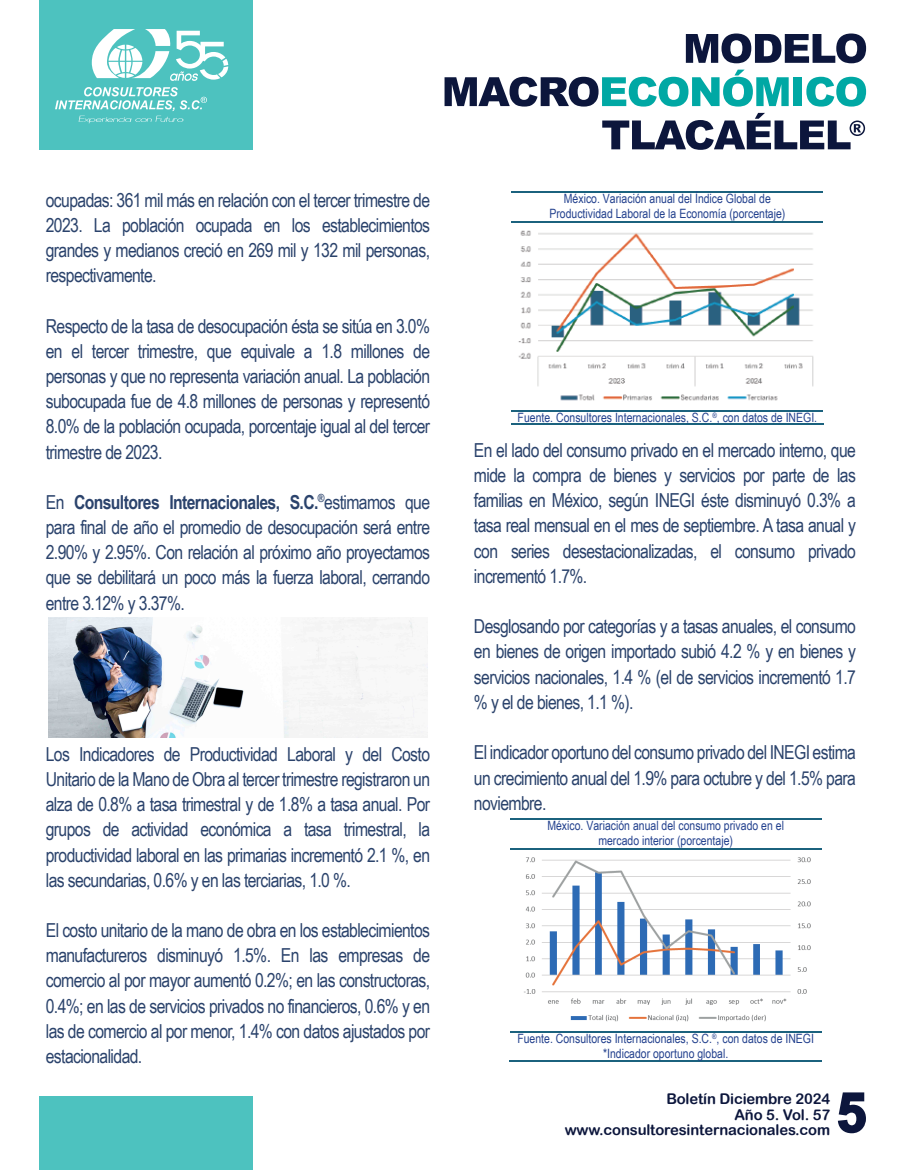
<style>
.page{position:relative;width:904px;height:1170px;background:#fff}
.page>*{position:absolute;margin:0;border:0;box-sizing:border-box;transform-origin:0 0}
.t1{font:700 54px "Arial";color:#0c163c}
.t2{font:19.2px/25.2px "Arial Narrow";letter-spacing:-.03em;color:#2b436c;text-align:justify}
.t3{font:14.8px/15.8px "Arial Rounded MT Bold";letter-spacing:-.01em;color:#0c163c;text-align:right}
.t4{font:12.8px/15.4px "Arial Narrow";color:#23418e;text-align:center}
.s1{font-weight:700}
</style>
<div class="page">
<div style="left:39px;top:0;width:214px;height:150px;background:#4dc2bf"></div>
<svg style="left:837px;top:1092px;width:29px;height:42px"></svg>
<div style="left:39px;top:1096px;width:214px;height:73px;background:#4dc2bf"></div>
<svg style="left:686px;top:33px;width:180px;height:30px"></svg>
<svg style="left:444px;top:70px;width:344px;height:37px"></svg>
<div style="left:793px;top:77px;width:9px;height:29px;background:#00a8a4"></div>
<svg style="left:806px;top:77px;width:60px;height:30px"></svg>
<svg style="left:602px;top:113px;width:263px;height:37px"></svg>
<svg style="left:55px;top:87px;width:152px;height:36px"></svg>
<svg style="left:92px;top:29px;width:136px;height:52px"></svg>
<hr style="left:512px;top:191px;width:311px;height:2px;background:#1b627e">
<hr style="left:512px;top:410px;width:311px;height:1px;background:#1b627e">
<hr style="left:511px;top:423px;width:312px;height:2px;background:#1b627e">
<hr style="left:512px;top:221px;width:311px;height:1px;background:#1b627e">
<hr style="left:510px;top:818px;width:311px;height:1px;background:#1b627e">
<hr style="left:510px;top:1030px;width:311px;height:2px;background:#1b627e">
<hr style="left:509px;top:1060px;width:313px;height:2px;background:#1b627e">
<hr style="left:510px;top:847px;width:311px;height:2px;background:#1b627e">
<img style="left:49px;top:617px;width:378px;height:120px">
<img style="left:518px;top:230px;width:296px;height:171px">
<img style="left:524px;top:857px;width:287px;height:165px">
<p class="t2" style="left:46px;top:186px;width:386px">ocupadas: 361 mil más en relación con el tercer trimestre de 2023. La población ocupada en los establecimientos grandes y medianos creció en 269 mil y 132 mil personas, respectivamente.</p>
<p class="t2" style="left:46px;top:312px;width:386px">Respecto de la tasa de desocupación ésta se sitúa en 3.0% en el tercer trimestre, que equivale a 1.8 millones de personas y que no representa variación anual. La población subocupada fue de 4.8 millones de personas y representó 8.0% de la población ocupada, porcentaje igual al del tercer trimestre de 2023.</p>
<p class="t2" style="left:46px;top:488px;width:386px">En <span class="s1">Consultores Internacionales, S.C.</span><sup>®</sup>estimamos que para final de año el promedio de desocupación será entre 2.90% y 2.95%. Con relación al próximo año proyectamos que se debilitará un poco más la fuerza laboral, cerrando entre 3.12% y 3.37%.</p>
<p class="t2" style="left:46px;top:740px;width:386px">Los Indicadores de Productividad Laboral y del Costo Unitario de la Mano de Obra al tercer trimestre registraron un alza de 0.8% a tasa trimestral y de 1.8% a tasa anual. Por grupos de actividad económica a tasa trimestral, la productividad laboral en las primarias incrementó 2.1 %, en las secundarias, 0.6% y en las terciarias, 1.0 %.</p>
<p class="t2" style="left:46px;top:916px;width:386px">El costo unitario de la mano de obra en los establecimientos manufactureros disminuyó 1.5%. En las empresas de comercio al por mayor aumentó 0.2%; en las constructoras, 0.4%; en las de servicios privados no financieros, 0.6% y en las de comercio al por menor, 1.4% con datos ajustados por estacionalidad.</p>
<p class="t4" style="left:549px;top:190px;width:237px">México. Variación anual del Índice Global de<br>Productividad Laboral de la Economía (porcentaje)</p>
<p class="t4" style="left:517px;top:409px;width:301px">Fuente. Consultores Internacionales, S.C.<sup>®</sup>, con datos de INEGI.</p>
<p class="t2" style="left:474px;top:436px;width:383px">En el lado del consumo privado en el mercado interno, que mide la compra de bienes y servicios por parte de las familias en México, según INEGI éste disminuyó 0.3% a tasa real mensual en el mes de septiembre. A tasa anual y con series desestacionalizadas, el consumo privado incrementó 1.7%.</p>
<p class="t2" style="left:474px;top:613px;width:383px">Desglosando por categorías y a tasas anuales, el consumo en bienes de origen importado subió 4.2 % y en bienes y servicios nacionales, 1.4 % (el de servicios incrementó 1.7 % y el de bienes, 1.1 %).</p>
<p class="t2" style="left:474px;top:739px;width:383px">El indicador oportuno del consumo privado del INEGI estima un crecimiento anual del 1.9% para octubre y del 1.5% para noviembre.</p>
<p class="t4" style="left:547px;top:817px;width:238px">México. Variación anual del consumo privado en el mercado interior (porcentaje)</p>
<p class="t4" style="left:517px;top:1030px;width:298px">Fuente. Consultores Internacionales, S.C.<sup>®</sup>, con datos de INEGI *Indicador oportuno global.</p>
<p class="t3" style="left:564px;top:1090px;width:267px">Boletín Diciembre 2024<br>Año 5. Vol. 57 www.consultoresinternacionales.com</p>
<h1 class="t1" style="left:836px;top:1076px;width:32px">5</h1>
</div>
